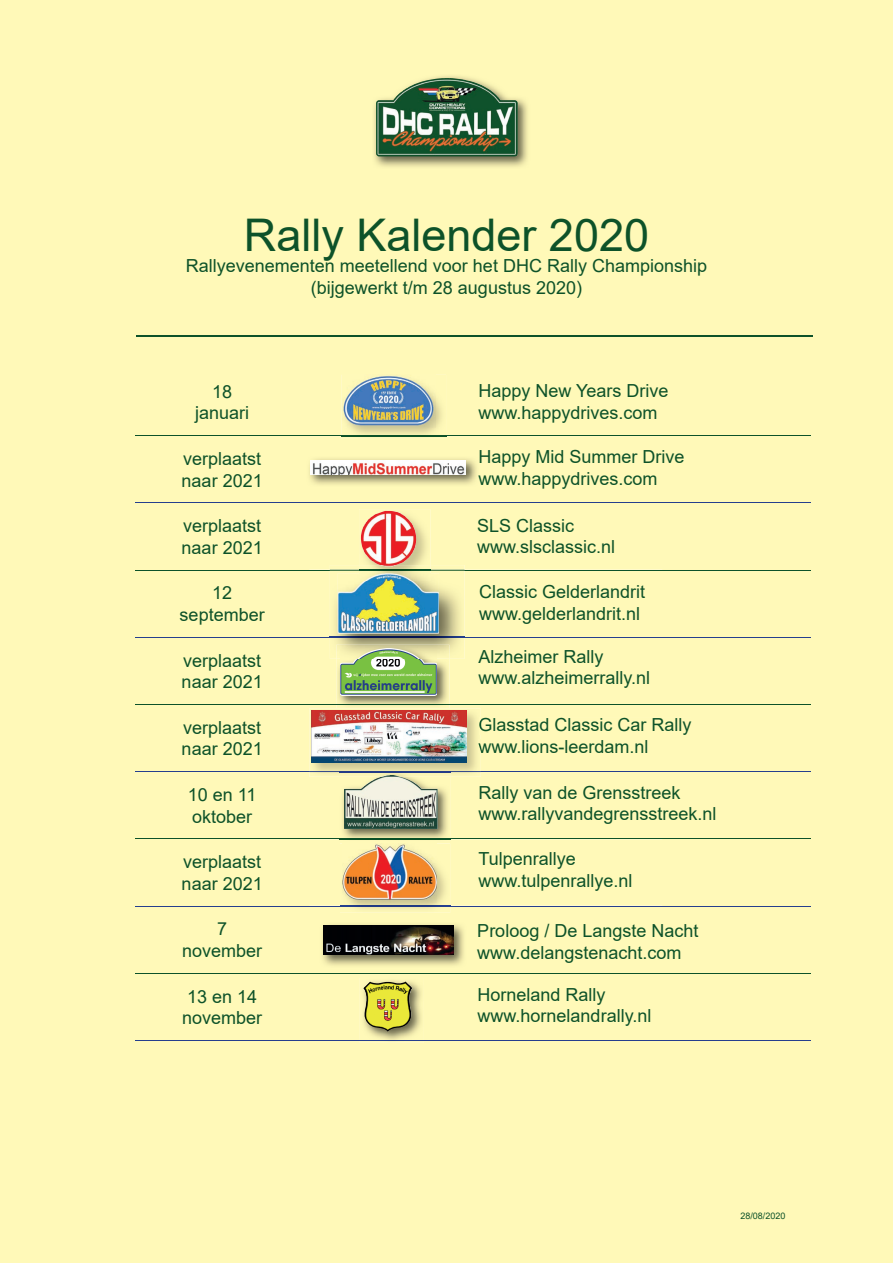
<style>
.page{position:relative;width:893px;height:1263px;background:#fff9b8}
.page>*{position:absolute;margin:0;border:0;box-sizing:border-box;transform-origin:0 0}
.t1{font:45px "Arial";color:#0d5229}
.t2{font:18px/21.6px "Arial";color:#0d5229}
.t3{font:9px "Arial";color:#0d5229}
</style>
<div class="page">
<div style="left:481px;top:718px;width:210px;height:17px;background:#fff9b8"></div>
<div style="left:481px;top:740px;width:166px;height:13px;background:#fff9b8"></div>
<img style="left:373px;top:75px;width:157px;height:94px">
<img style="left:376px;top:78px;width:142px;height:78px">
<hr style="left:135px;top:435px;width:174px;height:1px;background:#0d5229">
<hr style="left:309px;top:435px;width:353px;height:1px;background:#0d5229">
<hr style="left:662px;top:435px;width:149px;height:1px;background:#0d5229">
<hr style="left:135px;top:570px;width:174px;height:1px;background:#0d5229">
<hr style="left:309px;top:570px;width:353px;height:1px;background:#0d5229">
<hr style="left:662px;top:570px;width:149px;height:1px;background:#0d5229">
<hr style="left:135px;top:704px;width:174px;height:1px;background:#0d5229">
<hr style="left:309px;top:704px;width:353px;height:1px;background:#0d5229">
<hr style="left:662px;top:704px;width:149px;height:1px;background:#0d5229">
<hr style="left:135px;top:838px;width:174px;height:1px;background:#0d5229">
<hr style="left:309px;top:838px;width:353px;height:1px;background:#0d5229">
<hr style="left:662px;top:838px;width:149px;height:1px;background:#0d5229">
<hr style="left:135px;top:973px;width:174px;height:1px;background:#0d5229">
<hr style="left:309px;top:973px;width:353px;height:1px;background:#0d5229">
<hr style="left:662px;top:973px;width:149px;height:1px;background:#0d5229">
<hr style="left:135px;top:502px;width:174px;height:1px;background:#253f8e">
<hr style="left:309px;top:502px;width:353px;height:1px;background:#253f8e">
<hr style="left:662px;top:502px;width:149px;height:1px;background:#253f8e">
<hr style="left:135px;top:637px;width:174px;height:1px;background:#253f8e">
<hr style="left:309px;top:637px;width:353px;height:1px;background:#253f8e">
<hr style="left:662px;top:637px;width:149px;height:1px;background:#253f8e">
<hr style="left:135px;top:771px;width:174px;height:1px;background:#253f8e">
<hr style="left:309px;top:771px;width:353px;height:1px;background:#253f8e">
<hr style="left:662px;top:771px;width:149px;height:1px;background:#253f8e">
<hr style="left:135px;top:906px;width:174px;height:1px;background:#253f8e">
<hr style="left:309px;top:906px;width:353px;height:1px;background:#253f8e">
<hr style="left:662px;top:906px;width:149px;height:1px;background:#253f8e">
<hr style="left:135px;top:1040px;width:174px;height:1px;background:#253f8e">
<hr style="left:309px;top:1040px;width:353px;height:1px;background:#253f8e">
<hr style="left:662px;top:1040px;width:149px;height:1px;background:#253f8e">
<img style="left:307px;top:456px;width:171px;height:30px">
<img style="left:311px;top:460px;width:155px;height:14px">
<img style="left:340px;top:777px;width:110px;height:64px">
<img style="left:340px;top:838px;width:110px;height:1px">
<img style="left:344px;top:777px;width:93px;height:52px">
<img style="left:320px;top:922px;width:146px;height:45px">
<img style="left:324px;top:926px;width:130px;height:29px">
<hr style="left:136px;top:335px;width:676px;height:1px;background:#0d5229">
<img style="left:359px;top:509px;width:71px;height:56px">
<img style="left:361px;top:511px;width:55px;height:54px">
<img style="left:309px;top:708px;width:172px;height:69px">
<img style="left:309px;top:771px;width:172px;height:1px">
<svg style="left:381px;top:775px;width:19px;height:2px"></svg>
<svg style="left:478px;top:718px;width:3px;height:35px"></svg>
<img style="left:312px;top:710px;width:154px;height:53px">
<img style="left:340px;top:843px;width:110px;height:70px">
<img style="left:340px;top:906px;width:110px;height:1px">
<img style="left:342px;top:841px;width:95px;height:61px">
<img style="left:342px;top:375px;width:104px;height:64px">
<img style="left:342px;top:435px;width:104px;height:1px">
<img style="left:342px;top:374px;width:93px;height:53px">
<img style="left:330px;top:565px;width:134px;height:94px">
<img style="left:330px;top:570px;width:134px;height:1px">
<img style="left:330px;top:637px;width:134px;height:1px">
<img style="left:359px;top:570px;width:71px;height:1px">
<svg style="left:380px;top:565px;width:16px;height:1px"></svg>
<img style="left:338px;top:573px;width:101px;height:60px">
<img style="left:360px;top:978px;width:64px;height:65px">
<img style="left:360px;top:1040px;width:64px;height:1px">
<img style="left:363px;top:981px;width:49px;height:50px">
<img style="left:336px;top:645px;width:113px;height:63px">
<img style="left:336px;top:704px;width:113px;height:1px">
<img style="left:340px;top:648px;width:97px;height:47px">
<h1 class="t1" style="left:244px;top:204px;width:407px">Rally Kalender 2020</h1>
<p class="t2" style="left:186px;top:255px;width:523px;text-align:center">Rallyevenementen meetellend voor het DHC Rally Championship (bijgewerkt t/m 28 augustus 2020)</p>
<p class="t2" style="left:195px;top:381px;width:56px;text-align:center">18 januari</p>
<p class="t2" style="left:182px;top:448px;width:83px">verplaatst naar 2021</p>
<p class="t2" style="left:182px;top:515px;width:83px">verplaatst naar 2021</p>
<p class="t2" style="left:180px;top:582px;width:87px;text-align:center">12 september</p>
<p class="t2" style="left:182px;top:649px;width:83px">verplaatst naar 2021</p>
<p class="t2" style="left:182px;top:716px;width:83px">verplaatst naar 2021</p>
<p class="t2" style="left:188px;top:784px;width:70px">10 en 11 oktober</p>
<p class="t2" style="left:182px;top:851px;width:83px">verplaatst naar 2021</p>
<p class="t2" style="left:182px;top:918px;width:82px;text-align:center">7 november</p>
<p class="t2" style="left:182px;top:985px;width:82px">13 en 14 november</p>
<p class="t2" style="left:478px;top:380px;width:192px">Happy New Years Drive www.happydrives.com</p>
<p class="t2" style="left:478px;top:446px;width:208px">Happy Mid Summer Drive www.happydrives.com</p>
<p class="t2" style="left:477px;top:514px;width:140px">SLS Classic www.slsclassic.nl</p>
<p class="t2" style="left:479px;top:581px;width:168px">Classic Gelderlandrit www.gelderlandrit.nl</p>
<p class="t2" style="left:478px;top:645px;width:173px">Alzheimer Rally www.alzheimerrally.nl</p>
<p class="t2" style="left:478px;top:714px;width:215px">Glasstad Classic Car Rally www.lions-leerdam.nl</p>
<p class="t2" style="left:478px;top:781px;width:240px">Rally van de Grensstreek www.rallyvandegrensstreek.nl</p>
<p class="t2" style="left:478px;top:848px;width:156px">Tulpenrallye www.tulpenrallye.nl</p>
<p class="t2" style="left:477px;top:920px;width:223px">Proloog / De Langste Nacht www.delangstenacht.com</p>
<p class="t2" style="left:478px;top:983px;width:175px">Horneland Rally www.hornelandrally.nl</p>
<p class="t3" style="left:740px;top:1210px;width:47px">28/08/2020</p>
</div>
